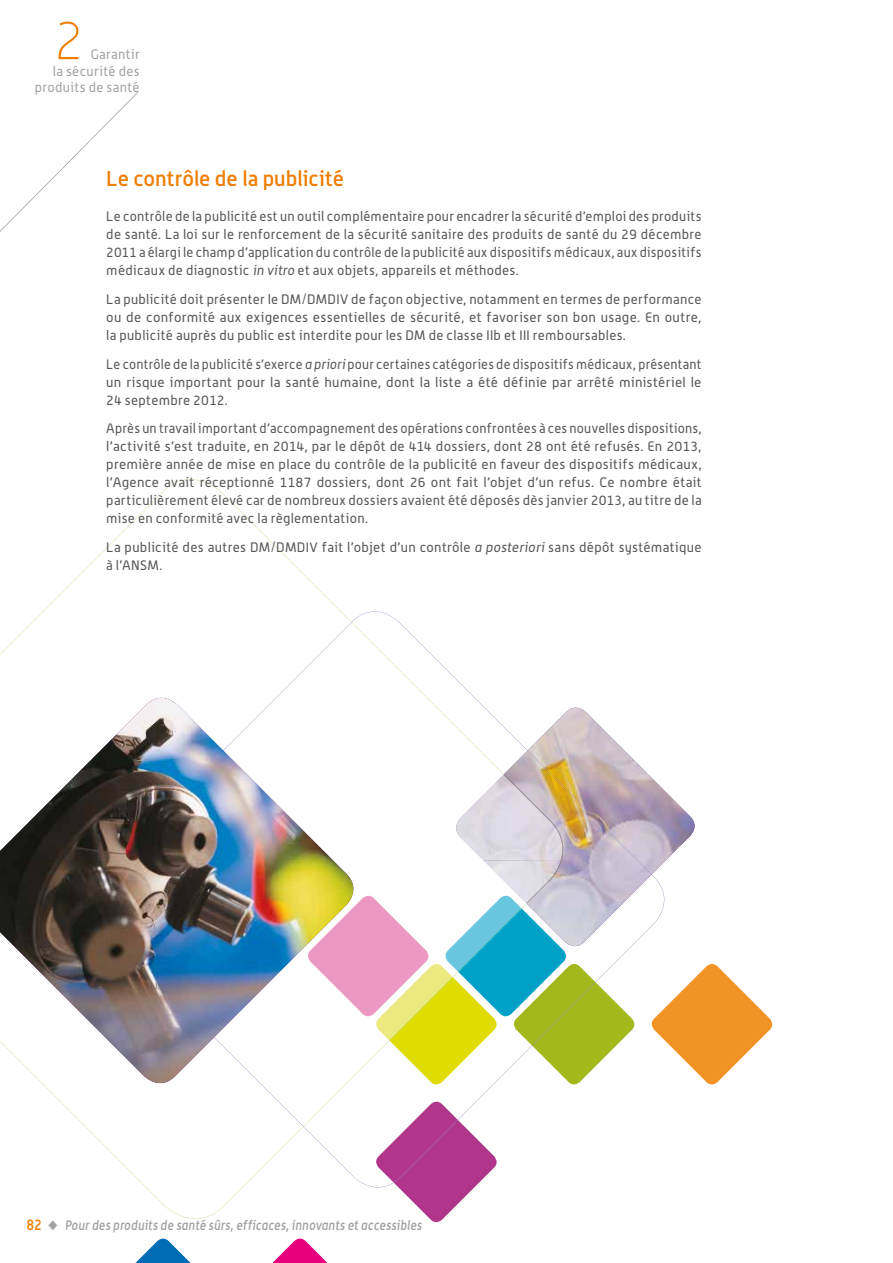
<style>
.page{position:relative;width:893px;height:1263px;background:#fff}
.page>*{position:absolute;margin:0;border:0;box-sizing:border-box;transform-origin:0 0}
.t1{font:100 53.85px "Alwyn OT";color:#ef7d00}
.t2{font:500 21px "Alwyn OT";color:#ef7d00}
.t3{font:500 15px "Alwyn OT";color:#ef7d00;scale:.9 1}
.t4{font:13.5px/18px "Alwyn OT";letter-spacing:.025em;color:#575756;text-align:justify}
.t5{font:italic 500 13.5px "Alwyn OT";letter-spacing:.01em;color:#a3a09f;scale:.9 1}
.t6{font:13.5px/16.5px "Alwyn OT";letter-spacing:.03em;color:#a3a0a0;text-align:right}
.s1{font-style:italic}
.s2{color:#a3a09f}
</style>
<div class="page">
<svg style="left:0;top:91px;width:139px;height:141px"></svg>
<svg style="left:135px;top:1238px;width:56px;height:25px"></svg>
<svg style="left:272px;top:1238px;width:56px;height:25px"></svg>
<img style="left:664px;top:790px;width:31px;height:72px">
<svg style="left:145px;top:1187px;width:80px;height:32px"></svg>
<svg style="left:237px;top:896px;width:536px;height:326px"></svg>
<svg style="left:88px;top:611px;width:576px;height:576px"></svg>
<svg style="left:88px;top:689px;width:274px;height:9px"></svg>
<img style="left:0;top:698px;width:362px;height:394px">
<h1 class="t1" style="left:53px;top:10px;width:33px">2</h1>
<p class="t6" style="left:35px;top:46px;width:106px">Garantir<br>la sécurité des produits de santé</p>
<h2 class="t2" style="left:106px;top:166px;width:239px">Le contrôle de la publicité</h2>
<p class="t4" style="left:106px;top:207px;width:597px">Le contrôle de la publicité est un outil complémentaire pour encadrer la sécurité d’emploi des produits de santé. La loi sur le renforcement de la sécurité sanitaire des produits de santé du 29 décembre 2011 a élargi le champ d’application du contrôle de la publicité aux dispositifs médicaux, aux dispositifs médicaux de diagnostic <span class="s1">in vitro</span> et aux objets, appareils et méthodes.</p>
<p class="t4" style="left:106px;top:290px;width:597px">La publicité doit présenter le DM/DMDIV de façon objective, notamment en termes de performance ou de conformité aux exigences essentielles de sécurité, et favoriser son bon usage. En outre, la publicité auprès du public est interdite pour les DM de classe IIb et III remboursables.</p>
<p class="t4" style="left:106px;top:355px;width:597px">Le contrôle de la publicité s’exerce <span class="s1">a priori</span> pour certaines catégories de dispositifs médicaux, présentant un risque important pour la santé humaine, dont la liste a été définie par arrêté ministériel le 24 septembre 2012.</p>
<p class="t4" style="left:106px;top:419px;width:597px">Après un travail important d’accompagnement des opérations confrontées à ces nouvelles dispositions, l’activité s’est traduite, en 2014, par le dépôt de 414 dossiers, dont 28 ont été refusés. En 2013, première année de mise en place du contrôle de la publicité en faveur des dispositifs médicaux, l’Agence avait réceptionné 1187 dossiers, dont 26 ont fait l’objet d’un refus. Ce nombre était particulièrement élevé car de nombreux dossiers avaient été déposés dès janvier 2013, au titre de la mise en conformité avec la règlementation.</p>
<p class="t4" style="left:106px;top:538px;width:597px">La publicité des autres DM/DMDIV fait l’objet d’un contrôle <span class="s1">a posteriori</span> sans dépôt systématique à l’ANSM.</p>
<p class="t3" style="left:26px;top:1216px;width:37px">82 <span class="s2">◆</span></p>
<p class="t5" style="left:65px;top:1217px;width:398px">Pour des produits de santé sûrs, efficaces, innovants et accessibles</p>
</div>
